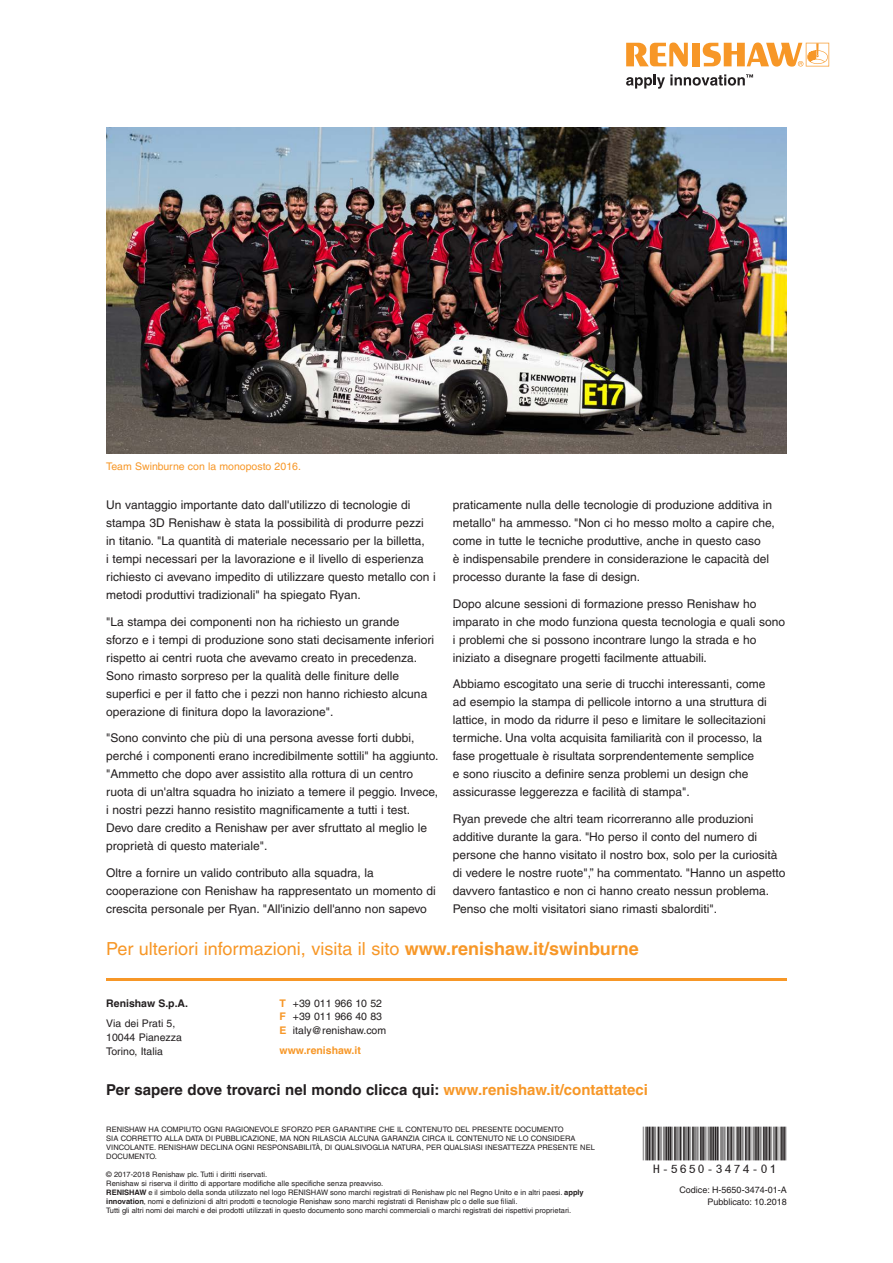
<style>
.page{position:relative;width:893px;height:1263px;background:#fff}
.page>*{position:absolute;margin:0;border:0;box-sizing:border-box;transform-origin:0 0}
.t1{font:48px "MBH16 B";color:#231f20}
.Call_to_action{font:18px "Helvetica LT Pro";color:#f79727}
.t2{font:700 15px "Helvetica LT Pro";color:#231f20}
.Main_body_text_8pt{font:12px/18px "Helvetica LT Pro";color:#231f20}
.t3{font:10.5px/13.6px "Helvetica LT Pro";color:#231f20}
.Caption_text_7pt{font:10.5px "Helvetica LT Pro";color:#f79727}
.t4{font:700 10.5px "Helvetica LT Pro";color:#f79727}
.t5{font:700 10.5px "Helvetica LT Pro";color:#231f20}
.t6{font:9px/12px "Helvetica LT Pro";color:#231f20;text-align:right}
.t7{font:7.5px/9px "Helvetica LT Pro";color:#231f20}
.s1{font-weight:700}
.s2{color:#f79727}
.s3{font-family:"Minion Pro"}
.s4{font-weight:700;color:#f79727}
</style>
<div class="page">
<svg style="left:626px;top:43px;width:62px;height:24px"></svg>
<div style="left:692px;top:43px;width:8px;height:23px;background:#f79727"></div>
<svg style="left:703px;top:43px;width:126px;height:24px"></svg>
<svg style="left:626px;top:74px;width:127px;height:15px"></svg>
<hr style="left:106px;top:978px;width:681px;height:2px;background:#f79727">
<img style="left:106px;top:128px;width:681px;height:326px">
<p class="Caption_text_7pt" style="left:106px;top:460px;width:196px">Team Swinburne con la monoposto 2016.</p>
<p class="Main_body_text_8pt" style="left:106px;top:496px;width:331px">Un vantaggio importante dato dall'utilizzo di tecnologie di stampa 3D Renishaw è stata la possibilità di produrre pezzi in titanio. "La quantità di materiale necessario per la billetta,<br>i tempi necessari per la lavorazione e il livello di esperienza richiesto ci avevano impedito di utilizzare questo metallo con i metodi produttivi tradizionali" ha spiegato Ryan.</p>
<p class="Main_body_text_8pt" style="left:106px;top:612px;width:329px">"La stampa dei componenti non ha richiesto un grande sforzo e i tempi di produzione sono stati decisamente inferiori rispetto ai centri ruota che avevamo creato in precedenza.<br>Sono rimasto sorpreso per la qualità delle finiture delle superfici e per il fatto che i pezzi non hanno richiesto alcuna operazione di finitura dopo la lavorazione".</p>
<p class="Main_body_text_8pt" style="left:106px;top:729px;width:334px">"Sono convinto che più di una persona avesse forti dubbi, perché i componenti erano incredibilmente sottili" ha aggiunto. "Ammetto che dopo aver assistito alla rottura di un centro ruota di un'altra squadra ho iniziato a temere il peggio. Invece, i nostri pezzi hanno resistito magnificamente a tutti i test.<br>Devo dare credito a Renishaw per aver sfruttato al meglio le proprietà di questo materiale".</p>
<p class="Main_body_text_8pt" style="left:106px;top:863px;width:331px">Oltre a fornire un valido contributo alla squadra, la cooperazione con Renishaw ha rappresentato un momento di crescita personale per Ryan. "All'inizio dell'anno non sapevo</p>
<p class="Main_body_text_8pt" style="left:453px;top:496px;width:323px">praticamente nulla delle tecnologie di produzione additiva in metallo" ha ammesso. "Non ci ho messo molto a capire che, come in tutte le tecniche produttive, anche in questo caso<br>è indispensabile prendere in considerazione le capacità del processo durante la fase di design.</p>
<p class="Main_body_text_8pt" style="left:453px;top:594px;width:334px">Dopo alcune sessioni di formazione presso Renishaw ho imparato in che modo funziona questa tecnologia e quali sono i problemi che si possono incontrare lungo la strada e ho iniziato a disegnare progetti facilmente attuabili.</p>
<p class="Main_body_text_8pt" style="left:453px;top:675px;width:315px">Abbiamo escogitato una serie di trucchi interessanti, come ad esempio la stampa di pellicole intorno a una struttura di lattice, in modo da ridurre il peso e limitare le sollecitazioni termiche. Una volta acquisita familiarità con il processo, la fase progettuale è risultata sorprendentemente semplice<br>e sono riuscito a definire senza problemi un design che assicurasse leggerezza e facilità di stampa".</p>
<p class="Main_body_text_8pt" style="left:453px;top:809px;width:334px">Ryan prevede che altri team ricorreranno alle produzioni additive durante la gara. "Ho perso il conto del numero di persone che hanno visitato il nostro box, solo per la curiosità di vedere le nostre ruote",” ha commentato. "Hanno un aspetto davvero fantastico e non ci hanno creato nessun problema.<br>Penso che molti visitatori siano rimasti sbalorditi".</p>
<p class="Call_to_action" style="left:106px;top:938px;width:534px">Per ulteriori informazioni, visita il sito <span class="s1">www.renishaw.it/swinburne</span></p>
<p class="t5" style="left:106px;top:997px;width:83px">Renishaw S.p.A.</p>
<p class="t3" style="left:106px;top:1017px;width:77px">Via dei Prati 5,<br>10044 Pianezza<br>Torino, Italia</p>
<p class="t2" style="left:106px;top:1081px;width:543px">Per sapere dove trovarci nel mondo clicca qui: <span class="s2">www.renishaw.it/contattateci</span></p>
<p class="t7" style="left:106px;top:1125px;width:490px">RENISHAW HA COMPIUTO OGNI RAGIONEVOLE SFORZO PER GARANTIRE CHE IL CONTENUTO DEL PRESENTE DOCUMENTO<br>SIA CORRETTO ALLA DATA DI PUBBLICAZIONE, MA NON RILASCIA ALCUNA GARANZIA CIRCA IL CONTENUTO NE LO CONSIDERA VINCOLANTE. RENISHAW DECLINA OGNI RESPONSABILITÀ, DI QUALSIVOGLIA NATURA, PER QUALSIASI INESATTEZZA PRESENTE NEL DOCUMENTO.</p>
<p class="t7" style="left:106px;top:1170px;width:479px">© 2017-2018 Renishaw plc. Tutti i diritti riservati.<br>Renishaw si riserva il diritto di apportare modifiche alle specifiche senza preavviso.<br><span class="s1">RENISHAW</span> e il simbolo della sonda utilizzato nel logo RENISHAW sono marchi registrati di Renishaw plc nel Regno Unito e in altri paesi. <span class="s1">apply innovation</span><span class="s3">,</span> nomi e definizioni di altri prodotti e tecnologie Renishaw sono marchi registrati di Renishaw plc o delle sue filiali.<br>Tutti gli altri nomi dei marchi e dei prodotti utilizzati in questo documento sono marchi commerciali o marchi registrati dei rispettivi proprietari.</p>
<p class="t3" style="left:280px;top:996px;width:108px"><span class="s4">T</span> +39 011 966 10 52<br><span class="s4">F</span> +39 011 966 40 83<br><span class="s4">E</span> italy@renishaw.com</p>
<p class="t4" style="left:280px;top:1044px;width:83px">www.renishaw.it</p>
<h1 class="t1" style="left:643px;top:1128px;width:145px">*H-5650-3474-01*</h1>
<p class="t6" style="left:679px;top:1183px;width:109px">Codice: H-5650-3474-01-A<br>Pubblicato: 10.2018</p>
</div>
